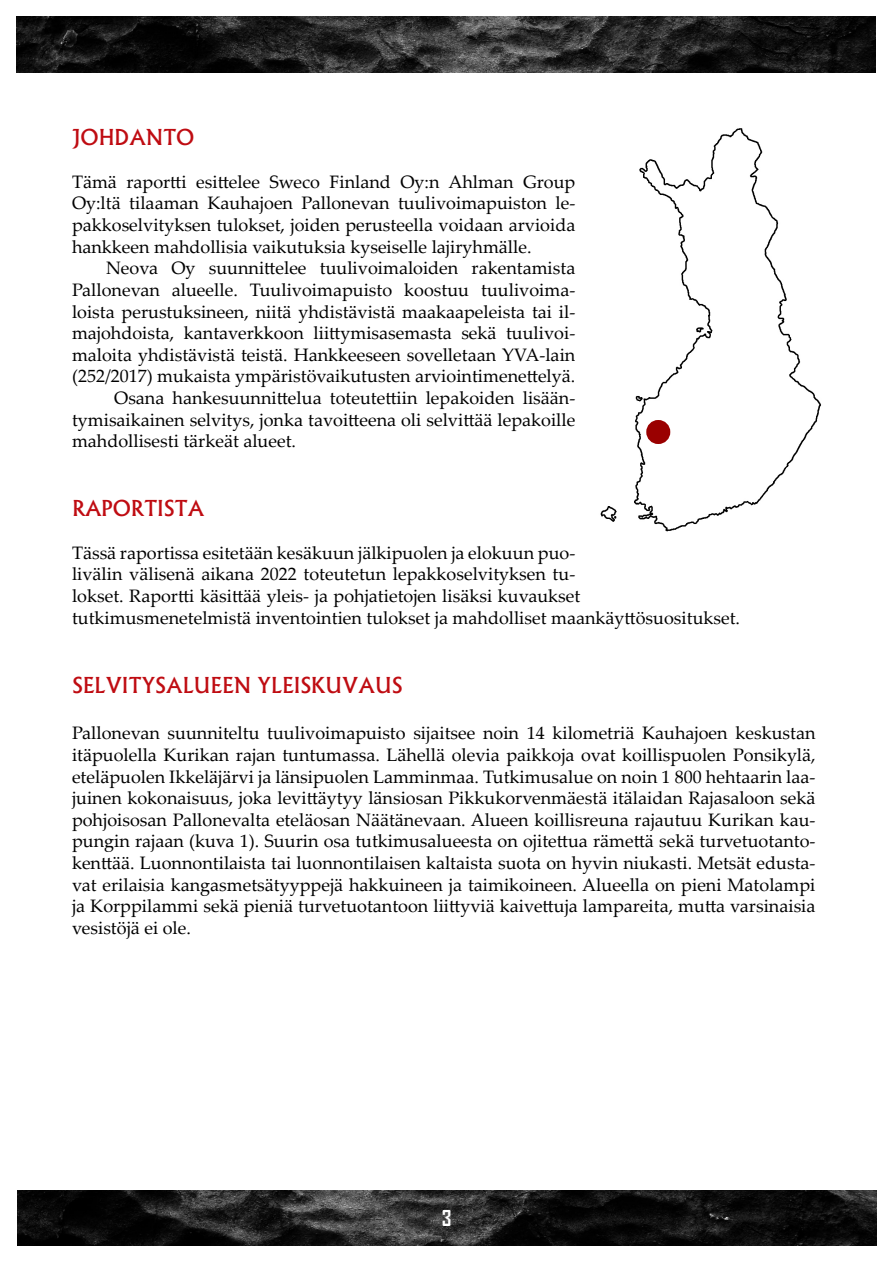
<style>
.page{position:relative;width:893px;height:1263px;background:#fff}
.page>*{position:absolute;margin:0;border:0;box-sizing:border-box;transform-origin:0 0}
.Perusotsikko{font:500 21px "Albertus";color:#bf0c12}
.t1{font:700 21px "Agency FB";color:#fff}
.Perusteksti{font:18px/21.6px "Palatino Linotype";color:#000;text-align:justify}
.Leipäteksti{font:18px/21.6px "Palatino Linotype";color:#000;text-align:justify}
</style>
<div class="page">
<img style="left:17px;top:17px;width:859px;height:55px">
<img style="left:17px;top:1191px;width:859px;height:55px">
<img style="left:600px;top:128px;width:221px;height:404px">
<div style="left:646px;top:420px;width:24px;height:24px;border:12px solid #9a0000;border-radius:50%"></div>
<p class="Perusotsikko" style="left:72px;top:124px;width:124px">JOHDANTO</p>
<p class="Perusteksti" style="left:72px;top:170px;width:505px">Tämä raportti esittelee Sweco Finland Oy:n Ahlman Group Oy:ltä tilaaman Kauhajoen Pallonevan tuulivoimapuiston le&shy;pakkoselvityksen tulokset, joiden perusteella voidaan arvioida hankkeen mahdollisia vaikutuksia kyseiselle lajiryhmälle.</p>
<p class="Leipäteksti" style="left:72px;top:257px;width:505px;text-indent:34px">Neova Oy suunnittelee tuulivoimaloiden rakentamista Pallonevan alueelle. Tuulivoimapuisto koostuu tuulivoima&shy;loista perustuksineen, niitä yhdistävistä maakaapeleista tai il&shy;majohdoista, kantaverkkoon liittymisasemasta sekä tuulivoi&shy;maloita yhdistävistä teistä. Hankkeeseen sovelletaan YVA-lain (252/2017) mukaista ympäristövaikutusten arviointimenettelyä.</p>
<p class="Leipäteksti" style="left:72px;top:386px;width:505px;text-indent:42px">Osana hankesuunnittelua toteutettiin lepakoiden lisään&shy;tymisaikainen selvitys, jonka tavoitteena oli selvittää lepakoille mahdollisesti tärkeät alueet.</p>
<p class="Perusotsikko" style="left:72px;top:495px;width:134px">RAPORTISTA</p>
<p class="Perusteksti" style="left:72px;top:541px;width:670px;text-align:left">Tässä raportissa esitetään kesäkuun jälkipuolen ja elokuun puo-<br>livälin välisenä aikana 2022 toteutetun lepakkoselvityksen tu-<br>lokset. Raportti käsittää yleis- ja pohjatietojen lisäksi kuvaukset tutkimusmenetelmistä inventointien tulokset ja mahdolliset maankäyttösuositukset.</p>
<p class="Perusotsikko" style="left:72px;top:672px;width:332px">SELVITYSALUEEN YLEISKUVAUS</p>
<p class="Perusteksti" style="left:72px;top:722px;width:745px">Pallonevan suunniteltu tuulivoimapuisto sijaitsee noin 14 kilometriä Kauhajoen keskustan itäpuolella Kurikan rajan tuntumassa. Lähellä olevia paikkoja ovat koillispuolen Ponsikylä, eteläpuolen Ikkeläjärvi ja länsipuolen Lamminmaa. Tutkimusalue on noin 1 800 hehtaarin laa&shy;juinen kokonaisuus, joka levittäytyy länsiosan Pikkukorvenmäestä itälaidan Rajasaloon sekä pohjoisosan Pallonevalta eteläosan Näätänevaan. Alueen koillisreuna rajautuu Kurikan kau&shy;pungin rajaan (kuva 1). Suurin osa tutkimusalueesta on ojitettua rämettä sekä turvetuotanto&shy;kenttää. Luonnontilaista tai luonnontilaisen kaltaista suota on hyvin niukasti. Metsät edusta&shy;vat erilaisia kangasmetsätyyppejä hakkuineen ja taimikoineen. Alueella on pieni Matolampi ja Korppilammi sekä pieniä turvetuotantoon liittyviä kaivettuja lampareita, mutta varsinaisia vesistöjä ei ole.</p>
<p class="t1" style="left:442px;top:1205px;width:11px">3</p>
</div>
